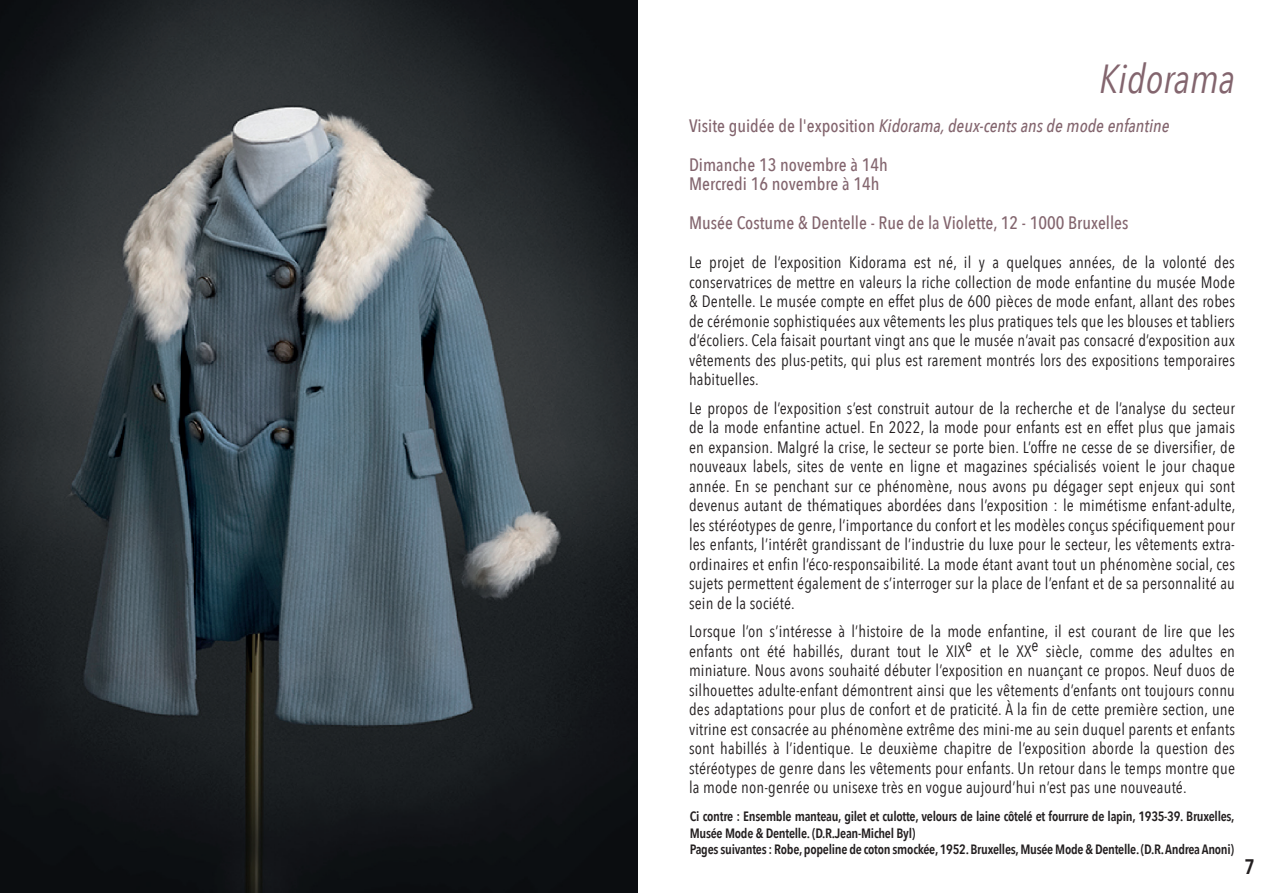
<style>
.page{position:relative;width:1276px;height:893px;background:#fff}
.page>*{position:absolute;margin:0;border:0;box-sizing:border-box;transform-origin:0 0}
.CorpDeTexte{font:italic 40.5px "Avenir Next Condensed";color:#83656e}
.t1{font:600 21px "Avenir Next Condensed";color:#231f20}
.CorpDeTexte-2{font:500 18px "Avenir Next Condensed";color:#83656e}
.CorpDeTexte-3{font:italic 500 18px "Avenir Next Condensed";color:#83656e}
.CorpDeTexte-4{font:16.5px/19.5px "Avenir Next Condensed";letter-spacing:.01em;color:#231f20;text-align:justify}
.CorpDeTexte-5{font:600 13.5px/16.2px "Avenir Next Condensed";letter-spacing:-.02em;color:#231f20}
.s1{font-style:normal}
</style>
<div class="page">
<img style="left:0;top:0;width:637px;height:893px">
<p class="CorpDeTexte" style="left:1099px;top:54px;width:137px">Kidorama</p>
<p class="CorpDeTexte-3" style="left:689px;top:114px;width:482px"><span class="s1">Visite guidée de l'exposition</span> Kidorama, deux-cents ans de mode enfantine</p>
<p class="CorpDeTexte-2" style="left:689px;top:153px;width:200px">Dimanche 13 novembre à 14h</p>
<p class="CorpDeTexte-2" style="left:689px;top:173px;width:192px">Mercredi 16 novembre à 14h</p>
<p class="CorpDeTexte-2" style="left:689px;top:212px;width:441px">Musée Costume &amp; Dentelle - Rue de la Violette, 12 - 1000 Bruxelles</p>
<p class="CorpDeTexte-4" style="left:689px;top:252px;width:547px">Le projet de l’exposition Kidorama est né, il y a quelques années, de la volonté des conservatrices de mettre en valeurs la riche collection de mode enfantine du musée Mode &amp; Dentelle. Le musée compte en effet plus de 600 pièces de mode enfant, allant des robes de cérémonie sophistiquées aux vêtements les plus pratiques tels que les blouses et tabliers d’écoliers. Cela faisait pourtant vingt ans que le musée n’avait pas consacré d’exposition aux vêtements des plus-petits, qui plus est rarement montrés lors des expositions temporaires habituelles.</p>
<p class="CorpDeTexte-4" style="left:689px;top:397px;width:548px">Le propos de l’exposition s’est construit autour de la recherche et de l’analyse du secteur de la mode enfantine actuel. En 2022, la mode pour enfants est en effet plus que jamais en expansion. Malgré la crise, le secteur se porte bien. L’offre ne cesse de se diversifier, de nouveaux labels, sites de vente en ligne et magazines spécialisés voient le jour chaque année. En se penchant sur ce phénomène, nous avons pu dégager sept enjeux qui sont devenus autant de thématiques abordées dans l’exposition : le mimétisme enfant-adulte, les stéréotypes de genre, l’importance du confort et les modèles conçus spécifiquement pour les enfants, l’intérêt grandissant de l’industrie du luxe pour le secteur, les vêtements extra&shy;ordinaires et enfin l’éco-responsaibilité. La mode étant avant tout un phénomène social, ces sujets permettent également de s’interroger sur la place de l’enfant et de sa personnalité au sein de la société.</p>
<p class="CorpDeTexte-4" style="left:689px;top:621px;width:547px">Lorsque l’on s’intéresse à l’histoire de la mode enfantine, il est courant de lire que les enfants ont été habillés, durant tout le XIXe et le XXe siècle, comme des adultes en miniature. Nous avons souhaité débuter l’exposition en nuançant ce propos. Neuf duos de silhouettes adulte-enfant démontrent ainsi que les vêtements d’enfants ont toujours connu des adaptations pour plus de confort et de praticité. À la fin de cette première section, une vitrine est consacrée au phénomène extrême des mini-me au sein duquel parents et enfants sont habillés à l’identique. Le deuxième chapitre de l’exposition aborde la question des stéréotypes de genre dans les vêtements pour enfants. Un retour dans le temps montre que la mode non-genrée ou unisexe très en vogue aujourd’hui n’est pas une nouveauté.</p>
<p class="CorpDeTexte-5" style="left:690px;top:808px;width:546px">Ci contre : Ensemble manteau, gilet et culotte, velours de laine côtelé et fourrure de lapin, 1935-39. Bruxelles,<br>Musée Mode &amp; Dentelle. (D.R.Jean-Michel Byl)</p>
<p class="CorpDeTexte-5" style="left:690px;top:841px;width:546px">Pages suivantes : Robe, popeline de coton smockée, 1952. Bruxelles, Musée Mode &amp; Dentelle. (D.R. Andrea Anoni)</p>
<p class="t1" style="left:1244px;top:848px;width:12px">7</p>
</div>
